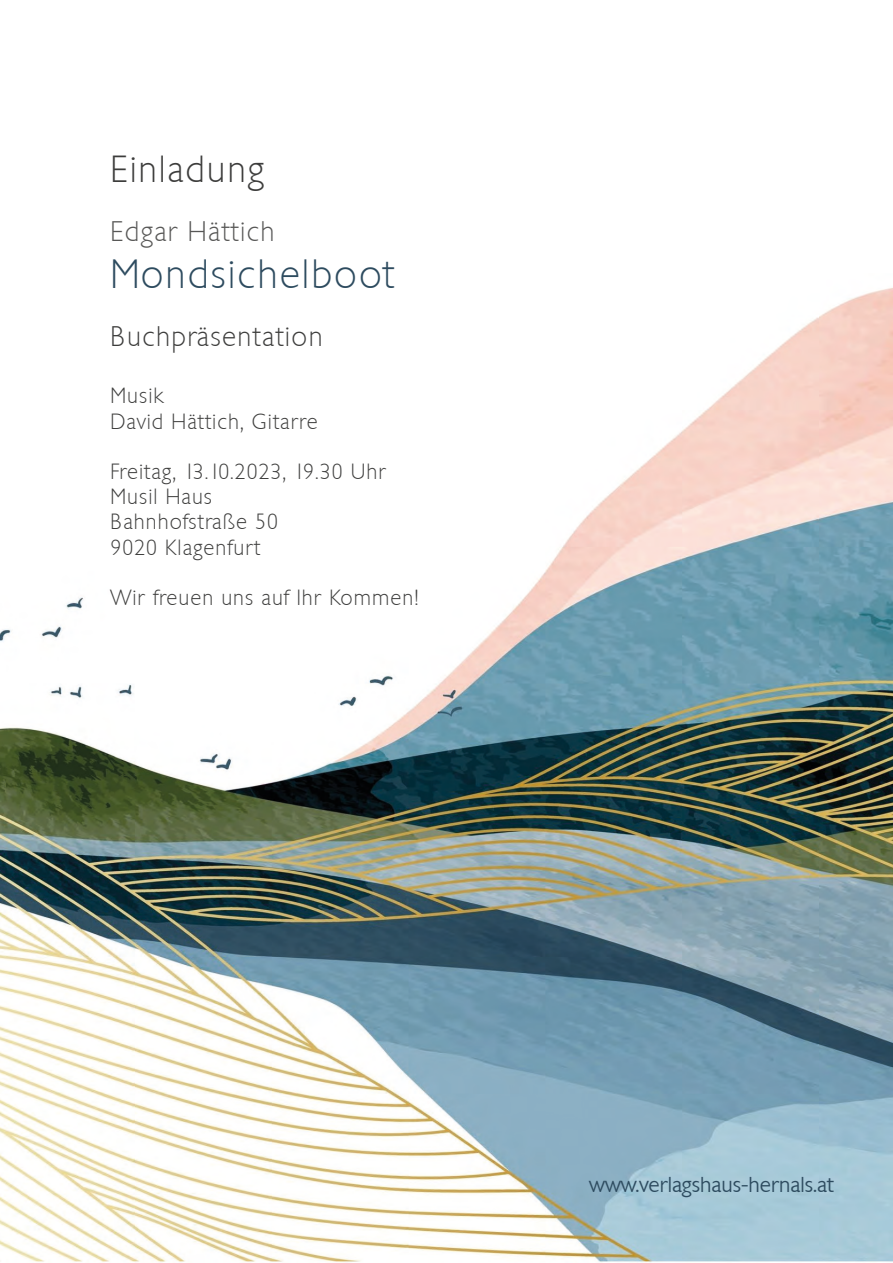
<style>
.page{position:relative;width:893px;height:1263px;background:#fff}
.page>*{position:absolute;margin:0;border:0;box-sizing:border-box;transform-origin:0 0}
.TITEL{font:200 39px "Chantilly";letter-spacing:.05em;color:#2d4b5f}
.TITEL-2{font:200 36px "Chantilly";letter-spacing:.05em;color:#3d3d3c}
.TITEL-3{font:200 27px "Chantilly";letter-spacing:.05em;color:#3d3d3c}
.TITEL-4{font:200 27px "Chantilly";letter-spacing:.05em;color:#575756}
.TITEL-5{font:200 21px "Chantilly";letter-spacing:.05em;color:#3d3d3c}
.t1{font:300 21px "Chantilly";color:#2d4b5f}
</style>
<div class="page">
<img style="left:0;top:287px;width:893px;height:975px">
<p class="TITEL-2" style="left:111px;top:147px;width:155px">Einladung</p>
<p class="TITEL-4" style="left:111px;top:215px;width:166px">Edgar Hättich</p>
<p class="TITEL" style="left:111px;top:251px;width:285px">Mondsichelboot</p>
<p class="TITEL-3" style="left:111px;top:320px;width:214px">Buchpräsentation</p>
<p class="TITEL-5" style="left:111px;top:383px;width:55px">Musik</p>
<p class="TITEL-5" style="left:111px;top:408px;width:209px">David Hättich, Gitarre</p>
<p class="TITEL-5" style="left:111px;top:459px;width:277px">Freitag, 13.10.2023, 19.30 Uhr</p>
<p class="TITEL-5" style="left:111px;top:484px;width:103px">Musil Haus</p>
<p class="TITEL-5" style="left:111px;top:509px;width:169px">Bahnhofstraße 50</p>
<p class="TITEL-5" style="left:111px;top:534px;width:151px">9020 Klagenfurt</p>
<p class="TITEL-5" style="left:111px;top:585px;width:309px">Wir freuen uns auf Ihr Kommen!</p>
<p class="t1" style="left:589px;top:1171px;width:246px">www.verlagshaus-hernals.at</p>
</div>
